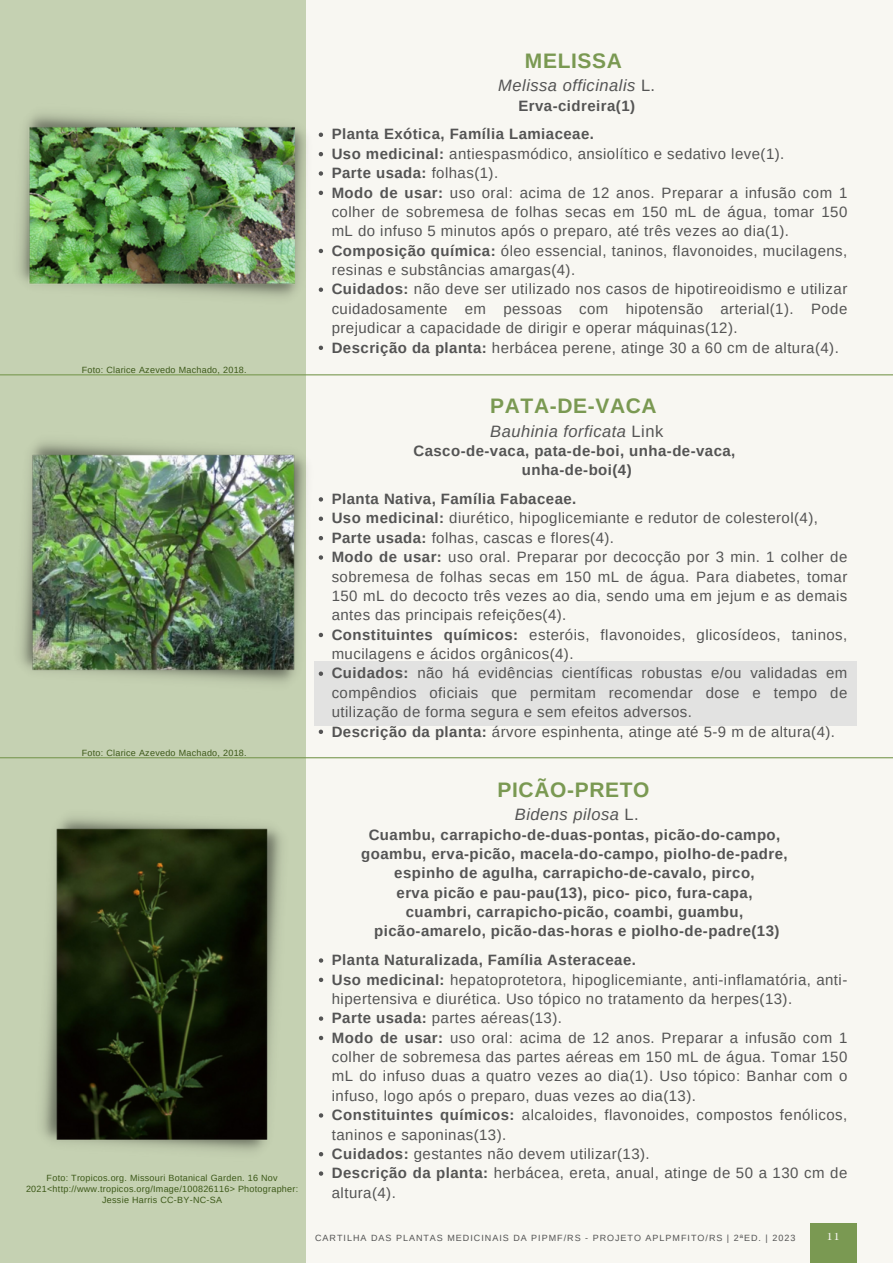
<style>
.page{position:relative;width:893px;height:1264px;background:#fff}
.page>*{position:absolute;margin:0;border:0;box-sizing:border-box;transform-origin:0 0}
.t1{font:700 21px "Arimo";letter-spacing:.03em;color:#7a9952}
.t2{font:italic 16.5px "Arimo";letter-spacing:.03em;color:#545454}
.t3{font:15px/19.4px "Arimo";letter-spacing:.03em;color:#545454;text-align:justify}
.t4{font:700 15px "Arimo";letter-spacing:.03em;color:#545454}
.t5{font:500 15px "Cormorant SC";color:#f8f7f2}
.t6{font:9px/11.2px "Arimo";letter-spacing:.03em;color:#3d5919;text-align:center}
.t7{font:9px "Arimo";letter-spacing:.11em;color:#545454}
.s1{font-style:normal}
.s2{font-weight:700}
.s3{font-weight:400}
</style>
<div class="page">
<div style="left:0;top:0;width:892px;height:1262px;background:#f8f7f2"></div>
<div style="left:0;top:0;width:305px;height:1262px;background:#c5d1b2"></div>
<hr style="left:0;top:374px;width:892px;height:1px;background:#7a9952">
<hr style="left:0;top:757px;width:892px;height:1px;background:#7a9952">
<img style="left:19px;top:104px;width:287px;height:202px">
<img style="left:20px;top:431px;width:287px;height:261px">
<img style="left:42px;top:817px;width:240px;height:335px">
<div style="left:313px;top:661px;width:543px;height:64px;background:#e2e2e1"></div>
<svg style="left:319px;top:497px;width:4px;height:4px"></svg>
<svg style="left:319px;top:516px;width:4px;height:5px"></svg>
<svg style="left:319px;top:536px;width:4px;height:4px"></svg>
<svg style="left:319px;top:555px;width:4px;height:4px"></svg>
<svg style="left:319px;top:632px;width:4px;height:5px"></svg>
<svg style="left:319px;top:671px;width:4px;height:5px"></svg>
<svg style="left:319px;top:729px;width:4px;height:5px"></svg>
<div style="left:810px;top:1223px;width:46px;height:39px;background:#7a9952"></div>
<svg style="left:319px;top:133px;width:4px;height:4px"></svg>
<svg style="left:319px;top:152px;width:4px;height:4px"></svg>
<svg style="left:319px;top:171px;width:4px;height:5px"></svg>
<svg style="left:319px;top:191px;width:4px;height:4px"></svg>
<svg style="left:319px;top:249px;width:4px;height:4px"></svg>
<svg style="left:319px;top:287px;width:4px;height:5px"></svg>
<svg style="left:319px;top:345px;width:4px;height:5px"></svg>
<svg style="left:319px;top:958px;width:4px;height:4px"></svg>
<svg style="left:319px;top:977px;width:4px;height:5px"></svg>
<svg style="left:319px;top:1016px;width:4px;height:4px"></svg>
<svg style="left:319px;top:1035px;width:4px;height:5px"></svg>
<svg style="left:319px;top:1113px;width:4px;height:4px"></svg>
<svg style="left:319px;top:1152px;width:4px;height:4px"></svg>
<svg style="left:319px;top:1171px;width:4px;height:4px"></svg>
<p class="t6" style="left:82px;top:364px;width:166px">Foto: Clarice Azevedo Machado, 2018.</p>
<p class="t6" style="left:82px;top:747px;width:166px">Foto: Clarice Azevedo Machado, 2018.</p>
<p class="t6" style="left:26px;top:1172px;width:274px">Foto: Tropicos.org. Missouri Botanical Garden. 16 Nov<br>2021&lt;http://www.tropicos.org/Image/100826116&gt; Photographer:<br>Jessie Harris CC-BY-NC-SA</p>
<p class="t1" style="left:525px;top:49px;width:98px">MELISSA</p>
<p class="t2" style="left:498px;top:76px;width:158px">Melissa officinalis <span class="s1">L.</span></p>
<p class="t4" style="left:518px;top:97px;width:118px">Erva-cidreira(1)</p>
<p class="t4" style="left:332px;top:126px;width:264px">Planta Exótica, Família Lamiaceae.</p>
<p class="t3" style="left:332px;top:144px;width:454px"><span class="s2">Uso medicinal:</span> antiespasmódico, ansiolítico e sedativo leve(1).</p>
<p class="t4" style="left:332px;top:165px;width:168px">Parte usada: <span class="s3">folhas(1).</span></p>
<p class="t3" style="left:332px;top:183px;width:517px"><span class="s2">Modo de usar:</span> uso oral: acima de 12 anos. Preparar a infusão com 1 colher de sobremesa de folhas secas em 150 mL de água, tomar 150 mL do infuso 5 minutos após o preparo, até três vezes ao dia(1).</p>
<p class="t3" style="left:332px;top:241px;width:517px"><span class="s2">Composição química:</span> óleo essencial, taninos, flavonoides, mucilagens, resinas e substâncias amargas(4).</p>
<p class="t3" style="left:332px;top:279px;width:517px"><span class="s2">Cuidados:</span> não deve ser utilizado nos casos de hipotireoidismo e utilizar cuidadosamente em pessoas com hipotensão arterial(1). Pode prejudicar a capacidade de dirigir e operar máquinas(12).</p>
<p class="t3" style="left:332px;top:337px;width:508px"><span class="s2">Descrição da planta:</span> herbácea perene, atinge 30 a 60 cm de altura(4).</p>
<p class="t1" style="left:490px;top:394px;width:168px">PATA-DE-VACA</p>
<p class="t2" style="left:490px;top:421px;width:174px">Bauhinia forficata <span class="s1">Link</span></p>
<p class="t4" style="left:413px;top:442px;width:323px">Casco-de-vaca, pata-de-boi, unha-de-vaca,</p>
<p class="t4" style="left:522px;top:462px;width:111px">unha-de-boi(4)</p>
<p class="t4" style="left:332px;top:490px;width:246px">Planta Nativa, Família Fabaceae.</p>
<p class="t3" style="left:332px;top:508px;width:487px"><span class="s2">Uso medicinal:</span> diurético, hipoglicemiante e redutor de colesterol(4),</p>
<p class="t3" style="left:332px;top:528px;width:284px"><span class="s2">Parte usada:</span> folhas, cascas e flores(4).</p>
<p class="t3" style="left:332px;top:547px;width:517px"><span class="s2">Modo de usar:</span> uso oral. Preparar por decocção por 3 min. 1 colher de sobremesa de folhas secas em 150 mL de água. Para diabetes, tomar 150 mL do decocto três vezes ao dia, sendo uma em jejum e as demais antes das principais refeições(4).</p>
<p class="t3" style="left:332px;top:624px;width:517px"><span class="s2">Constituintes químicos:</span> esteróis, flavonoides, glicosídeos, taninos, mucilagens e ácidos orgânicos(4).</p>
<p class="t3" style="left:332px;top:663px;width:517px"><span class="s2">Cuidados:</span> não há evidências científicas robustas e/ou validadas em compêndios oficiais que permitam recomendar dose e tempo de utilização de forma segura e sem efeitos adversos.</p>
<p class="t3" style="left:332px;top:721px;width:505px"><span class="s2">Descrição da planta:</span> árvore espinhenta, atinge até 5-9 m de altura(4).</p>
<p class="t1" style="left:497px;top:778px;width:153px">PICÃO-PRETO</p>
<p class="t2" style="left:515px;top:805px;width:125px">Bidens pilosa <span class="s1">L.</span></p>
<p class="t4" style="left:368px;top:826px;width:413px">Cuambu, carrapicho-de-duas-pontas, picão-do-campo,</p>
<p class="t4" style="left:361px;top:845px;width:428px">goambu, erva-picão, macela-do-campo, piolho-de-padre,</p>
<p class="t4" style="left:394px;top:864px;width:362px">espinho de agulha, carrapicho-de-cavalo, pirco,</p>
<p class="t4" style="left:396px;top:884px;width:357px">erva picão e pau-pau(13), pico- pico, fura-capa,</p>
<p class="t4" style="left:406px;top:903px;width:339px">cuambri, carrapicho-picão, coambi, guambu,</p>
<p class="t4" style="left:374px;top:922px;width:406px">picão-amarelo, picão-das-horas e piolho-de-padre(13)</p>
<p class="t4" style="left:332px;top:951px;width:305px">Planta Naturalizada, Família Asteraceae.</p>
<p class="t3" style="left:332px;top:969px;width:517px"><span class="s2">Uso medicinal:</span> hepatoprotetora, hipoglicemiante, anti-inflamatória, anti&shy;hipertensiva e diurética. Uso tópico no tratamento da herpes(13).</p>
<p class="t3" style="left:332px;top:1008px;width:231px"><span class="s2">Parte usada:</span> partes aéreas(13).</p>
<p class="t3" style="left:332px;top:1027px;width:517px"><span class="s2">Modo de usar:</span> uso oral: acima de 12 anos. Preparar a infusão com 1 colher de sobremesa das partes aéreas em 150 mL de água. Tomar 150 mL do infuso duas a quatro vezes ao dia(1). Uso tópico: Banhar com o infuso, logo após o preparo, duas vezes ao dia(13).</p>
<p class="t3" style="left:332px;top:1105px;width:517px"><span class="s2">Constituintes químicos:</span> alcaloides, flavonoides, compostos fenólicos, taninos e saponinas(13).</p>
<p class="t3" style="left:332px;top:1143px;width:319px"><span class="s2">Cuidados:</span> gestantes não devem utilizar(13).</p>
<p class="t3" style="left:332px;top:1163px;width:517px"><span class="s2">Descrição da planta:</span> herbácea, ereta, anual, atinge de 50 a 130 cm de altura(4).</p>
<p class="t7" style="left:315px;top:1232px;width:481px">CARTILHA DAS PLANTAS MEDICINAIS DA PIPMF/RS - PROJETO APLPMFITO/RS | 2ªED. | 2023</p>
<p class="t5" style="left:827px;top:1225px;width:13px">11</p>
</div>
